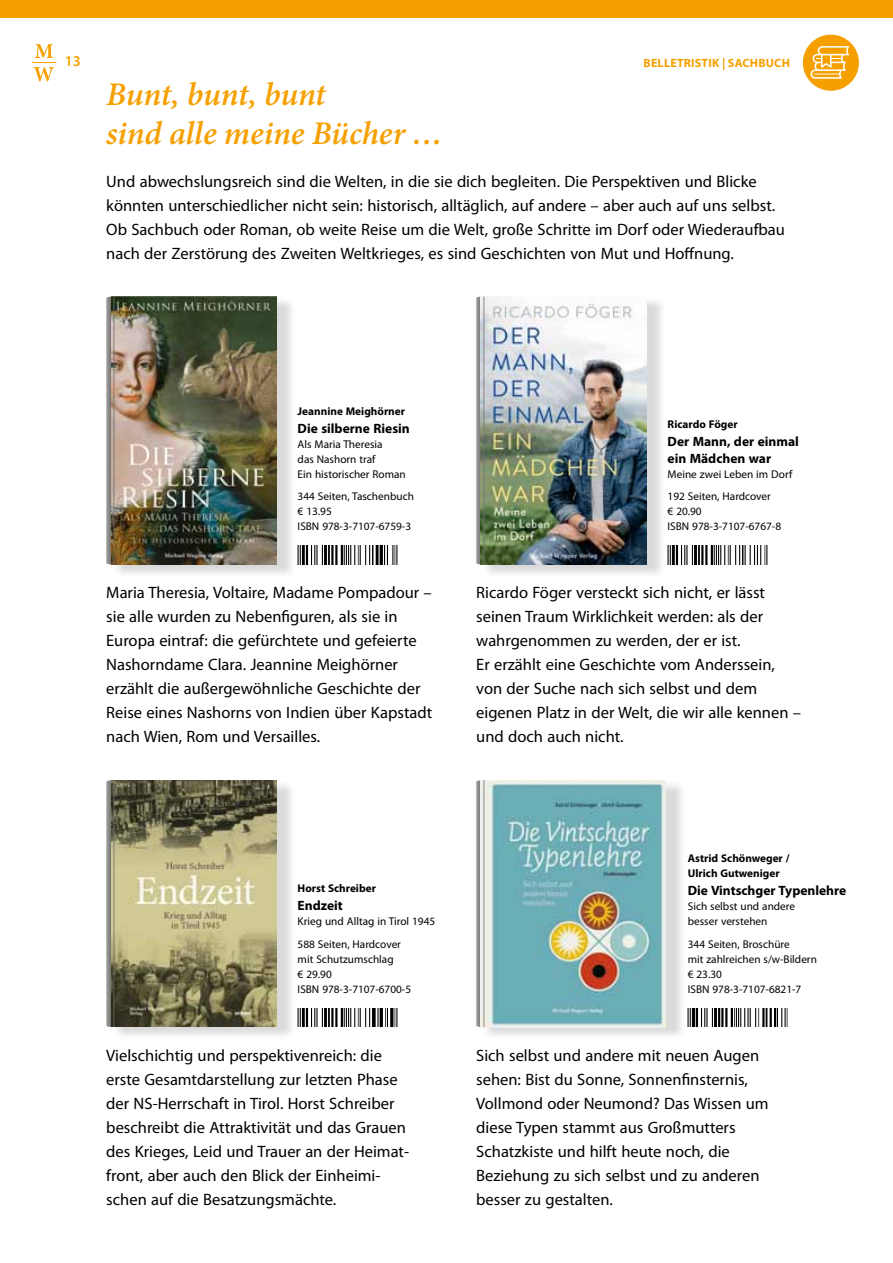
<style>
.page{position:relative;width:893px;height:1263px;background:#fff}
.page>*{position:absolute;margin:0;border:0;box-sizing:border-box;transform-origin:0 0}
.t1{font:italic 600 33px/39px "Minion Pro";letter-spacing:-.01em;color:#f6a000}
.t2{font:16.5px/24px "Myriad Pro";color:#000}
.t3{font:600 15px "Myriad Pro";color:#f6a000}
.t4{font:700 13.5px/16.5px "Myriad Pro";color:#000}
.t5{font:700 12px "Myriad Pro";letter-spacing:.02em;color:#f6a000}
.t6{font:11.25px/15px "Myriad Pro";color:#000}
.t7{font:700 11.25px/15px "Myriad Pro";color:#000}
</style>
<div class="page">
<svg style="left:32px;top:44px;width:24px;height:37px"></svg>
<div style="left:0;top:0;width:893px;height:17px;background:#f6a000"></div>
<div style="left:804px;top:35px;width:54px;height:55px;background:#f6a000;border-radius:50%"></div>
<div style="left:803px;top:35px;width:56px;height:56px;border:2px solid #f6a000;border-radius:50%"></div>
<svg style="left:811px;top:46px;width:38px;height:33px"></svg>
<div style="left:482px;top:296px;width:184px;height:282px;background:#000;opacity:.15"></div>
<svg style="left:476px;top:297px;width:5px;height:267px"></svg>
<img style="left:481px;top:297px;width:165px;height:267px">
<hr style="left:484px;top:297px;width:1px;height:267px;background:#706f6f">
<div style="left:112px;top:296px;width:184px;height:281px;background:#000;opacity:.15"></div>
<svg style="left:106px;top:297px;width:5px;height:267px"></svg>
<img style="left:111px;top:297px;width:165px;height:267px">
<hr style="left:114px;top:297px;width:1px;height:267px;background:#706f6f">
<img style="left:287px;top:546px;width:111px;height:18px">
<img style="left:657px;top:546px;width:111px;height:18px">
<div style="left:112px;top:779px;width:184px;height:262px;background:#000;opacity:.15"></div>
<svg style="left:106px;top:780px;width:5px;height:247px"></svg>
<img style="left:111px;top:780px;width:165px;height:247px">
<hr style="left:114px;top:780px;width:1px;height:247px;background:#706f6f">
<img style="left:287px;top:1008px;width:111px;height:19px">
<img style="left:687px;top:1008px;width:101px;height:19px">
<div style="left:482px;top:779px;width:204px;height:262px;background:#000;opacity:.15"></div>
<svg style="left:476px;top:780px;width:5px;height:247px"></svg>
<img style="left:481px;top:780px;width:185px;height:247px">
<hr style="left:484px;top:780px;width:1px;height:247px;background:#706f6f">
<p class="t3" style="left:65px;top:52px;width:18px">13</p>
<p class="t5" style="left:643px;top:56px;width:148px">belletristik | sachbuch</p>
<h1 class="t1" style="left:106px;top:74px;width:338px">Bunt, bunt, bunt<br>sind alle meine Bücher …</h1>
<p class="t2" style="left:106px;top:170px;width:680px">Und abwechslungsreich sind die Welten, in die sie dich begleiten. Die Perspektiven und Blicke könnten unterschiedlicher nicht sein: historisch, alltäglich, auf andere – aber auch auf uns selbst.<br>Ob Sachbuch oder Roman, ob weite Reise um die Welt, große Schritte im Dorf oder Wiederaufbau nach der Zerstörung des Zweiten Weltkrieges, es sind Geschichten von Mut und Hoffnung.</p>
<p class="t7" style="left:298px;top:404px;width:109px">Jeannine Meighörner</p>
<p class="t4" style="left:298px;top:420px;width:114px">Die silberne Riesin</p>
<p class="t6" style="left:298px;top:437px;width:110px">Als Maria Theresia<br>das Nashorn traf<br>Ein historischer Roman</p>
<p class="t6" style="left:298px;top:489px;width:118px">344 Seiten, Taschenbuch € 13.95<br>ISBN 978-3-7107-6759-3</p>
<p class="t2" style="left:106px;top:581px;width:327px">Maria Theresia, Voltaire, Madame Pompadour – sie alle wurden zu Nebenfiguren, als sie in Europa eintraf: die gefürchtete und gefeierte Nashorndame Clara. Jeannine Meighörner erzählt die außergewöhnliche Geschichte der Reise eines Nashorns von Indien über Kapstadt nach Wien, Rom und Versailles.</p>
<p class="t7" style="left:668px;top:417px;width:72px">Ricardo Föger</p>
<p class="t4" style="left:668px;top:434px;width:133px">Der Mann, der einmal ein Mädchen war</p>
<p class="t6" style="left:668px;top:463px;width:126px;line-height:22.5px">Meine zwei Leben im Dorf<br>192 Seiten, Hardcover</p>
<p class="t6" style="left:668px;top:504px;width:115px">€ 20.90<br>ISBN 978-3-7107-6767-8</p>
<p class="t2" style="left:476px;top:581px;width:326px">Ricardo Föger versteckt sich nicht, er lässt seinen Traum Wirklichkeit werden: als der wahrgenommen zu werden, der er ist.<br>Er erzählt eine Geschichte vom Anderssein, von der Suche nach sich selbst und dem eigenen Platz in der Welt, die wir alle kennen – und doch auch nicht.</p>
<p class="t7" style="left:298px;top:881px;width:80px">Horst Schreiber</p>
<p class="t4" style="left:298px;top:898px;width:47px">Endzeit</p>
<p class="t6" style="left:298px;top:911px;width:139px;line-height:22.5px">Krieg und Alltag in Tirol 1945<br>588 Seiten, Hardcover</p>
<p class="t6" style="left:298px;top:952px;width:115px">mit Schutzumschlag<br>€ 29.90<br>ISBN 978-3-7107-6700-5</p>
<p class="t2" style="left:106px;top:1043px;width:304px">Vielschichtig und perspektivenreich: die erste Gesamtdarstellung zur letzten Phase der NS-Herrschaft in Tirol. Horst Schreiber beschreibt die Attraktivität und das Grauen des Krieges, Leid und Trauer an der Heimat&shy;front, aber auch den Blick der Einheimi&shy;schen auf die Besatzungsmächte.</p>
<p class="t7" style="left:688px;top:851px;width:103px">Astrid Schönweger /<br>Ulrich Gutweniger</p>
<p class="t4" style="left:688px;top:883px;width:160px">Die Vintschger Typenlehre</p>
<p class="t6" style="left:688px;top:899px;width:109px">Sich selbst und andere besser verstehen</p>
<p class="t6" style="left:688px;top:937px;width:131px">344 Seiten, Broschüre<br>mit zahlreichen s/w-Bildern € 23.30<br>ISBN 978-3-7107-6821-7</p>
<p class="t2" style="left:476px;top:1043px;width:294px">Sich selbst und andere mit neuen Augen sehen: Bist du Sonne, Sonnenfinsternis, Vollmond oder Neumond? Das Wissen um diese Typen stammt aus Großmutters Schatzkiste und hilft heute noch, die Beziehung zu sich selbst und zu anderen besser zu gestalten.</p>
</div>
